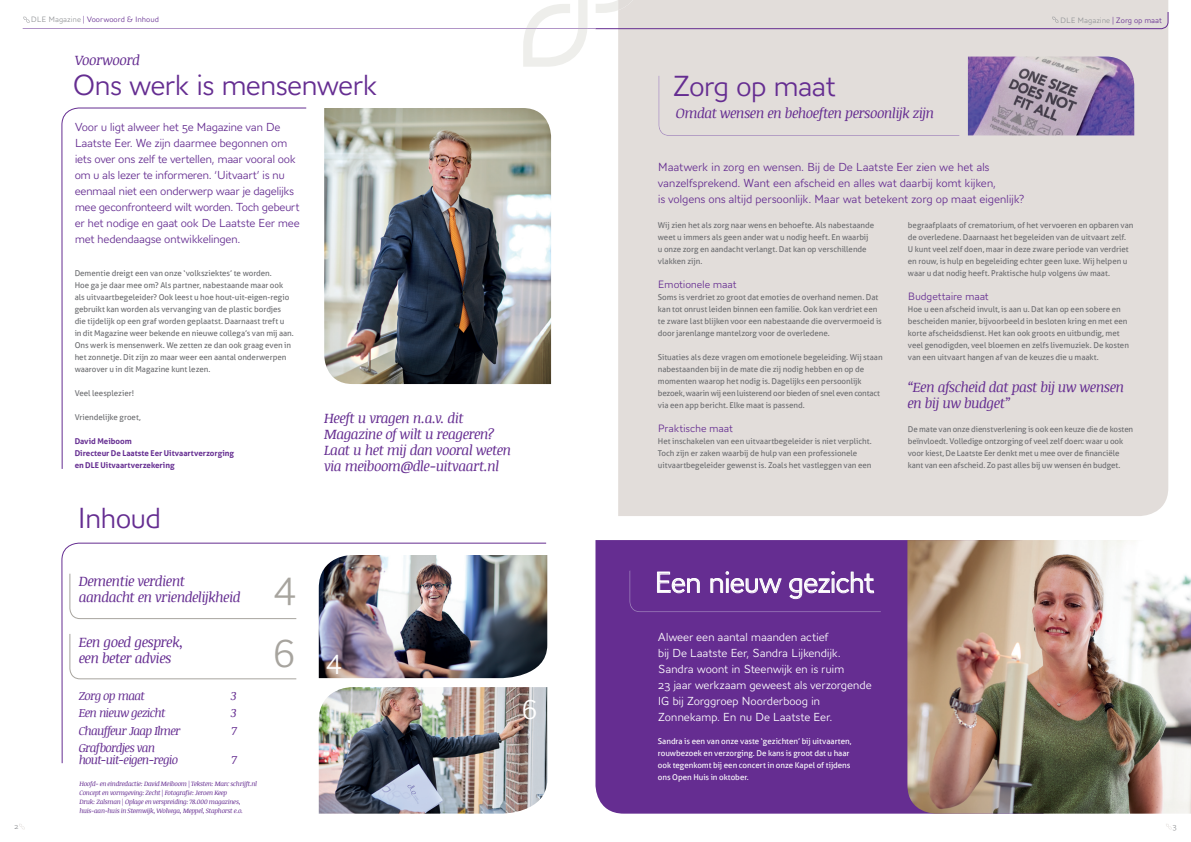
<style>
.page{position:relative;width:1191px;height:842px;background:#fff}
.page>*{position:absolute;margin:0;border:0;box-sizing:border-box;transform-origin:0 0}
.t1{font:300 40px "AW Conqueror Sans";color:#a7a49e}
.t2{font:300 30px "AW Conqueror Sans";letter-spacing:-.04em;color:#652d91}
.t3{font:300 30px "AW Conqueror Sans";letter-spacing:-.04em;color:#fff}
.t4{font:300 28px "AW Conqueror Sans";color:#fff}
.t5{font:italic 14px/16px "Noticia Text";letter-spacing:-.045em;color:#652d91}
.t6{font:300 12px/16px "AW Conqueror Sans";letter-spacing:-.035em;color:#652d91}
.t7{font:300 12px/16px "AW Conqueror Sans";letter-spacing:-.025em;color:#fff}
.t8{font:italic 12px/12px "Noticia Text";letter-spacing:-.065em;color:#652d91}
.t9{font:300 11px "AW Conqueror Sans";letter-spacing:-.025em;color:#652d91}
.t10{font:8px/12px "Aller";letter-spacing:-.005em;color:#6c6d70}
.t11{font:8px/12px "Aller";letter-spacing:-.005em;color:#fff}
.t12{font:700 8px/12px "Aller";color:#652d91}
.t13{font:300 8px "AW Conqueror Sans";letter-spacing:-.01em;color:#652d91}
.t14{font:300 8px "AW Conqueror Sans";letter-spacing:-.01em;color:#939598}
.t15{font:italic 6.5px/9px "Noticia Text";letter-spacing:-.04em;color:#652d91}
.s1{color:#939598}
.s2{color:#652d91}
</style>
<div class="page">
<svg style="left:19px;top:824px;width:6px;height:5px"></svg>
<svg style="left:61px;top:543px;width:485px;height:221px"></svg>
<div style="left:618px;top:67px;width:550px;height:449px;background:#e2ddda"></div>
<img style="left:319px;top:555px;width:228px;height:123px">
<img style="left:319px;top:687px;width:228px;height:127px">
<svg style="left:69px;top:573px;width:228px;height:46px"></svg>
<svg style="left:69px;top:633px;width:228px;height:47px"></svg>
<div style="left:595px;top:540px;width:312px;height:274px;background:#652d91"></div>
<img style="left:907px;top:540px;width:284px;height:274px">
<svg style="left:629px;top:571px;width:252px;height:41px;background:#77469e"></svg>
<svg style="left:61px;top:107px;width:246px;height:362px"></svg>
<img style="left:324px;top:108px;width:227px;height:276px">
<svg style="left:23px;top:0;width:1145px;height:67px"></svg>
<div style="left:658px;top:76px;width:301px;height:60px;background:#e2ddda"></div>
<img style="left:968px;top:57px;width:166px;height:78px">
<p class="t13" style="left:31px;top:13px;width:130px"><span class="s1">DLE Magazine</span> | Voorwoord &amp; Inhoud</p>
<h3 class="t5" style="left:75px;top:52px;width:67px">Voorwoord</h3>
<h2 class="t2" style="left:73px;top:60px;width:306px">Ons werk is mensenwerk</h2>
<p class="t6" style="left:75px;top:119px;width:227px">Voor u ligt alweer het 5e Magazine van De Laatste Eer. We zijn daarmee begonnen om iets over ons zelf te vertellen, maar vooral ook om u als lezer te informeren. ‘Uitvaart’ is nu eenmaal niet een onderwerp waar je dagelijks mee geconfronteerd wilt worden. Toch gebeurt er het nodige en gaat ook De Laatste Eer mee met hedendaagse ontwikkelingen.</p>
<p class="t10" style="left:75px;top:267px;width:220px">Dementie dreigt een van onze ‘volksziektes’ te worden.<br>Hoe ga je daar mee om? Als partner, nabestaande maar ook als uitvaartbegeleider? Ook leest u hoe hout-uit-eigen-regio gebruikt kan worden als vervanging van de plastic bordjes die tijdelijk op een graf worden geplaatst. Daarnaast treft u<br>in dit Magazine weer bekende en nieuwe collega’s van mij aan.<br>Ons werk is mensenwerk. We zetten ze dan ook graag even in het zonnetje. Dit zijn zo maar weer een aantal onderwerpen waarover u in dit Magazine kunt lezen.</p>
<p class="t10" style="left:75px;top:387px;width:61px">Veel leesplezier!</p>
<p class="t10" style="left:75px;top:411px;width:68px">Vriendelijke groet,</p>
<p class="t12" style="left:75px;top:435px;width:161px">David Meiboom<br>Directeur De Laatste Eer Uitvaartverzorging en DLE Uitvaartverzekering</p>
<h2 class="t2" style="left:77px;top:493px;width:86px">Inhoud</h2>
<h3 class="t5" style="left:324px;top:410px;width:188px">Heeft u vragen n.a.v. dit<br>Magazine of wilt u reageren?<br>Laat u het mij dan vooral weten via meiboom@dle-uitvaart.nl</h3>
<h3 class="t5" style="left:79px;top:573px;width:163px">Dementie verdient aandacht en vriendelijkheid</h3>
<h3 class="t5" style="left:79px;top:634px;width:106px">Een goed gesprek, een beter advies</h3>
<h3 class="t8" style="left:79px;top:690px;width:68px">Zorg op maat</h3>
<h3 class="t8" style="left:231px;top:690px;width:7px">3</h3>
<h3 class="t8" style="left:79px;top:707px;width:88px">Een nieuw gezicht</h3>
<h3 class="t8" style="left:231px;top:707px;width:7px">3</h3>
<h3 class="t8" style="left:79px;top:724px;width:103px">Chauffeur Jaap Ilmer</h3>
<h3 class="t8" style="left:231px;top:724px;width:7px">7</h3>
<h3 class="t8" style="left:79px;top:741px;width:101px">Grafbordjes van hout-uit-eigen-regio</h3>
<h3 class="t8" style="left:231px;top:753px;width:7px">7</h3>
<p class="t15" style="left:79px;top:779px;width:179px">Hoofd- en eindredactie: David Meiboom | Teksten: Marc schrijft.nl Concept en vormgeving: Zecht | Fotografie: Jeroen Keep<br>Druk: Zalsman | Oplage en verspreiding: 78.000 magazines, huis-aan-huis in Steenwijk, Wolvega, Meppel, Staphorst e.o.</p>
<h1 class="t1" style="left:273px;top:552px;width:25px">4</h1>
<h1 class="t1" style="left:272px;top:620px;width:26px">6</h1>
<h3 class="t4" style="left:326px;top:637px;width:18px">4</h3>
<h3 class="t4" style="left:521px;top:687px;width:18px">6</h3>
<h2 class="t2" style="left:672px;top:61px;width:166px">Zorg op maat</h2>
<h3 class="t5" style="left:676px;top:105px;width:260px">Omdat wensen en behoeften persoonlijk zijn</h3>
<p class="t14" style="left:1060px;top:13px;width:103px">DLE Magazine <span class="s2">| Zorg op maat</span></p>
<h3 class="t6" style="left:658px;top:159px;width:368px">Maatwerk in zorg en wensen. Bij de De Laatste Eer zien we het als vanzelfsprekend. Want een afscheid en alles wat daarbij komt kijken,<br>is volgens ons altijd persoonlijk. Maar wat betekent zorg op maat eigenlijk?</h3>
<p class="t10" style="left:658px;top:219px;width:218px">Wij zien het als zorg naar wens en behoefte. Als nabestaande weet u immers als geen ander wat u nodig heeft. En waarbij u onze zorg en aandacht verlangt. Dat kan op verschillende vlakken zijn.</p>
<h3 class="t9" style="left:658px;top:275px;width:80px">Emotionele maat</h3>
<p class="t10" style="left:658px;top:291px;width:225px">Soms is verdriet zo groot dat emoties de overhand nemen. Dat kan tot onrust leiden binnen een familie. Ook kan verdriet een te zware last blijken voor een nabestaande die oververmoeid is door jarenlange mantelzorg voor de overledene.</p>
<p class="t10" style="left:658px;top:351px;width:226px">Situaties als deze vragen om emotionele begeleiding. Wij staan nabestaanden bij in de mate die zij nodig hebben en op de momenten waarop het nodig is. Dagelijks een persoonlijk bezoek, waarin wij een luisterend oor bieden of snel even contact via een app bericht. Elke maat is passend.</p>
<h3 class="t9" style="left:658px;top:419px;width:77px">Praktische maat</h3>
<p class="t10" style="left:658px;top:435px;width:215px">Het inschakelen van een uitvaartbegeleider is niet verplicht.<br>Toch zijn er zaken waarbij de hulp van een professionele uitvaartbegeleider gewenst is. Zoals het vastleggen van een</p>
<p class="t10" style="left:908px;top:219px;width:227px">begraafplaats of crematorium, of het vervoeren en opbaren van de overledene. Daarnaast het begeleiden van de uitvaart zelf.<br>U kunt veel zelf doen, maar in deze zware periode van verdriet en rouw, is hulp en begeleiding echter geen luxe. Wij helpen u waar u dat nodig heeft. Praktische hulp volgens úw maat.</p>
<h3 class="t9" style="left:908px;top:287px;width:83px">Budgettaire maat</h3>
<p class="t10" style="left:908px;top:303px;width:223px">Hoe u een afscheid invult, is aan u. Dat kan op een sobere en bescheiden manier, bijvoorbeeld in besloten kring en met een korte afscheidsdienst. Het kan ook groots en uitbundig, met veel genodigden, veel bloemen en zelfs livemuziek. De kosten van een uitvaart hangen af van de keuzes die u maakt.</p>
<h3 class="t5" style="left:907px;top:379px;width:218px">“Een afscheid dat past bij uw wensen en bij uw budget”</h3>
<p class="t10" style="left:908px;top:423px;width:227px">De mate van onze dienstverlening is ook een keuze die de kosten beïnvloedt. Volledige ontzorging of veel zelf doen: waar u ook voor kiest, De Laatste Eer denkt met u mee over de financiële kant van een afscheid. Zo past alles bij uw wensen én budget.</p>
<h2 class="t3" style="left:654px;top:558px;width:222px">Een nieuw gezicht</h2>
<h3 class="t7" style="left:658px;top:629px;width:215px">Alweer een aantal maanden actief<br>bij De Laatste Eer, Sandra Lijkendijk.<br>Sandra woont in Steenwijk en is ruim<br>23 jaar werkzaam geweest als verzorgende IG bij Zorggroep Noorderboog in Zonnekamp. En nu De Laatste Eer.</h3>
<p class="t11" style="left:658px;top:735px;width:195px">Sandra is een van onze vaste ‘gezichten’ bij uitvaarten, rouwbezoek en verzorging. De kans is groot dat u haar ook tegenkomt bij een concert in onze Kapel of tijdens ons Open Huis in oktober.</p>
<p class="t14" style="left:14px;top:820px;width:6px">2</p>
<p class="t14" style="left:1172px;top:820px;width:6px">3</p>
</div>
